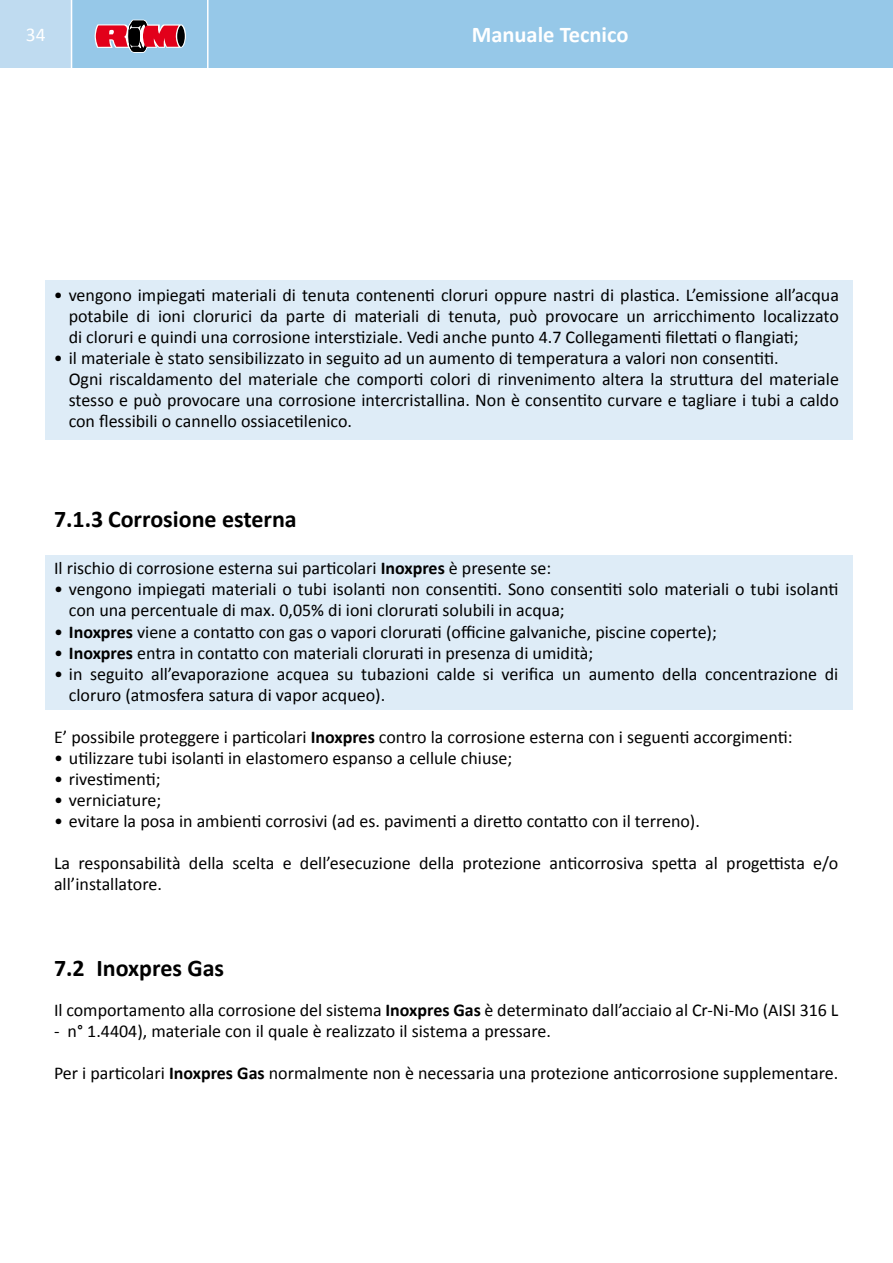
<style>
.page{position:relative;width:893px;height:1263px;background:#fff}
.page>*{position:absolute;margin:0;border:0;box-sizing:border-box;transform-origin:0 0}
.t1{font:700 24px "Calibri";color:#000}
.t2{font:700 22.5px "Calibri";color:#fff}
.t3{font:19.5px "Calibri";color:#fff}
.t4{font:18px/21px "Calibri";color:#000}
.s1{font-weight:700}
</style>
<div class="page">
<div style="left:0;top:0;width:893px;height:68px;background:#96c8e8"></div>
<div style="left:0;top:0;width:71px;height:68px;background:#bfdbf0"></div>
<hr style="left:71px;top:0;width:1px;height:68px;background:#fff">
<hr style="left:207px;top:0;width:2px;height:68px;background:#fff">
<svg style="left:95px;top:20px;width:91px;height:33px"></svg>
<div style="left:177px;top:26px;width:8px;height:21px;background:#000;border-radius:50%"></div>
<div style="left:46px;top:555px;width:807px;height:154px;background:#deecf7"></div>
<div style="left:46px;top:281px;width:807px;height:159px;background:#deecf7"></div>
<p class="t3" style="left:26px;top:23px;width:21px">34</p>
<p class="t2" style="left:472px;top:21px;width:158px">Manuale Tecnico</p>
<p class="t4" style="left:69px;top:283px;width:772px;text-align:justify;text-indent:-15px">• vengono impiegati materiali di tenuta contenenti cloruri oppure nastri di plastica. L’emissione all’acqua potabile di ioni clorurici da parte di materiali di tenuta, può provocare un arricchimento localizzato di cloruri e quindi una corrosione interstiziale. Vedi anche punto 4.7 Collegamenti filettati o flangiati;</p>
<p class="t4" style="left:69px;top:346px;width:772px;text-indent:-15px">• il materiale è stato sensibilizzato in seguito ad un aumento di temperatura a valori non consentiti.<br>Ogni riscaldamento del materiale che comporti colori di rinvenimento altera la struttura del materiale stesso e può provocare una corrosione intercristallina. Non è consentito curvare e tagliare i tubi a caldo con flessibili o cannello ossiacetilenico.</p>
<h1 class="t1" style="left:54px;top:504px;width:244px">7.1.3 Corrosione esterna</h1>
<p class="t4" style="left:54px;top:557px;width:499px">Il rischio di corrosione esterna sui particolari <span class="s1">Inoxpres</span> è presente se:</p>
<p class="t4" style="left:69px;top:578px;width:771px;text-indent:-15px">• vengono impiegati materiali o tubi isolanti non consentiti. Sono consentiti solo materiali o tubi isolanti con una percentuale di max. 0,05% di ioni clorurati solubili in acqua;</p>
<p class="t4" style="left:54px;top:620px;width:664px">• <span class="s1">Inoxpres</span> viene a contatto con gas o vapori clorurati (officine galvaniche, piscine coperte);</p>
<p class="t4" style="left:54px;top:641px;width:541px">• <span class="s1">Inoxpres</span> entra in contatto con materiali clorurati in presenza di umidità;</p>
<p class="t4" style="left:69px;top:662px;width:771px;text-indent:-15px">• in seguito all’evaporazione acquea su tubazioni calde si verifica un aumento della concentrazione di cloruro (atmosfera satura di vapor acqueo).</p>
<p class="t4" style="left:54px;top:725px;width:740px">E’ possibile proteggere i particolari <span class="s1">Inoxpres</span> contro la corrosione esterna con i seguenti accorgimenti:</p>
<p class="t4" style="left:54px;top:746px;width:460px">• utilizzare tubi isolanti in elastomero espanso a cellule chiuse;</p>
<p class="t4" style="left:54px;top:767px;width:108px">• rivestimenti;</p>
<p class="t4" style="left:54px;top:788px;width:109px">• verniciature;</p>
<p class="t4" style="left:54px;top:809px;width:647px">• evitare la posa in ambienti corrosivi (ad es. pavimenti a diretto contatto con il terreno).</p>
<p class="t4" style="left:54px;top:851px;width:786px">La responsabilità della scelta e dell’esecuzione della protezione anticorrosiva spetta al progettista e/o all’installatore.</p>
<h1 class="t1" style="left:54px;top:953px;width:172px">7.2 Inoxpres Gas</h1>
<p class="t4" style="left:54px;top:998px;width:786px">Il comportamento alla corrosione del sistema <span class="s1">Inoxpres Gas</span> è determinato dall’acciaio al Cr-Ni-Mo (AISI 316 L</p>
<p class="t4" style="left:54px;top:1019px;width:499px">- n° 1.4404), materiale con il quale è realizzato il sistema a pressare.</p>
<p class="t4" style="left:54px;top:1061px;width:786px">Per i particolari <span class="s1">Inoxpres Gas</span> normalmente non è necessaria una protezione anticorrosione supplementare.</p>
</div>
